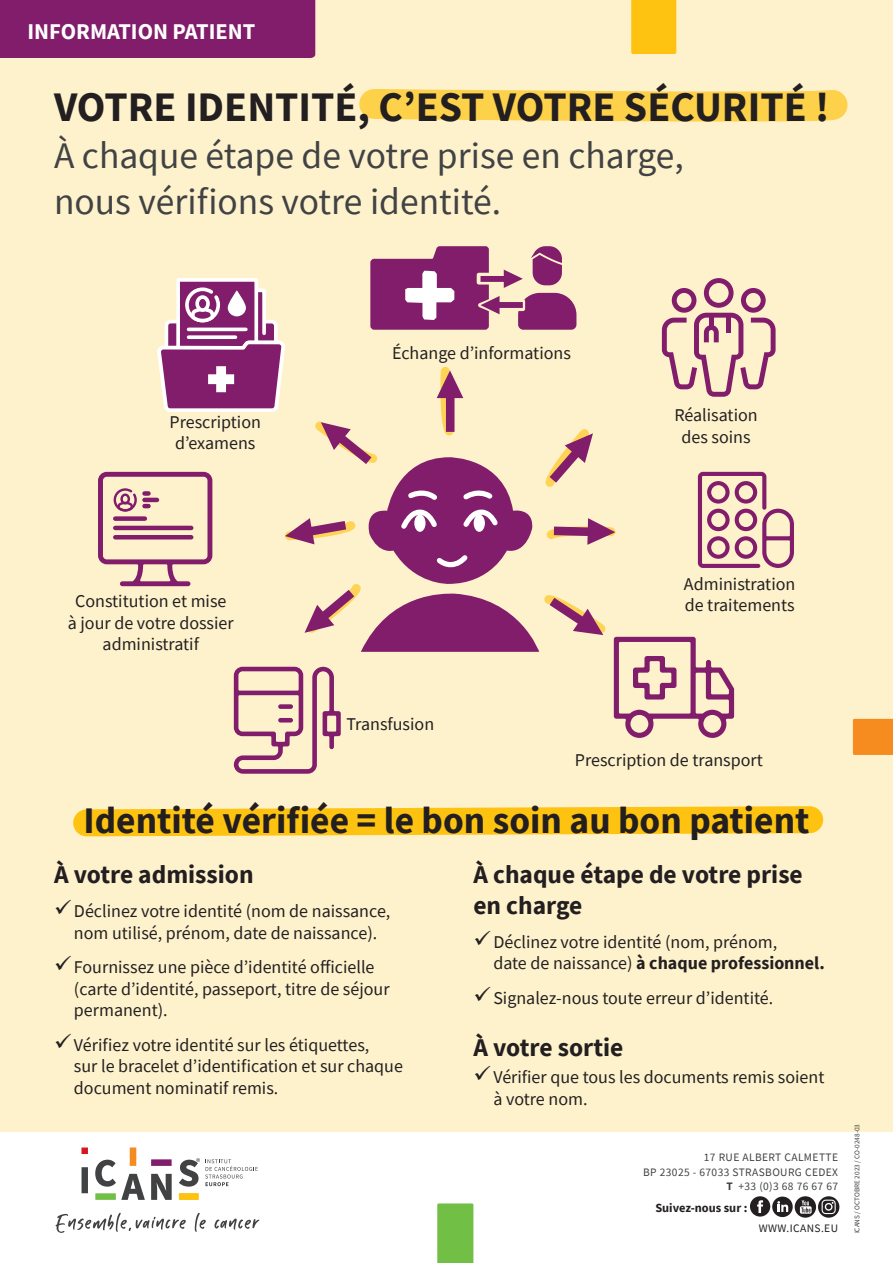
<style>
.page{position:relative;width:893px;height:1263px;background:#fff}
.page>*{position:absolute;margin:0;border:0;box-sizing:border-box;transform-origin:0 0}
.t1{font:700 42px "Source Sans Pro";color:#231f20}
.t2{font:37.5px/46.5px "Source Sans Pro";color:#414243}
.t3{font:700 37.5px "Source Sans Pro";color:#231f20}
.t4{font:700 25.5px/30.6px "Source Sans Pro";color:#231f20}
.t5{font:700 22.5px "Source Sans Pro";color:#fff}
.t6{font:18px/21.6px "Source Sans Pro";color:#231f20}
.t7{font:700 12.45px "Source Sans Pro";color:#231f20}
.t8{font:11.4px/14.2px "Source Sans Pro";letter-spacing:.035em;color:#414243;text-align:right}
.t9{font:11.4px "Source Sans Pro";letter-spacing:.035em;color:#231f20}
.t10{font:7.2px "Source Sans Pro";color:#414243}
.s1{font-weight:700}
</style>
<div class="page">
<div style="left:0;top:0;width:893px;height:1132px;background:#fef2cd"></div>
<div style="left:0;top:0;width:315px;height:58px;background:#811d6b"></div>
<svg style="left:853px;top:719px;width:40px;height:36px"></svg>
<div style="left:631px;top:0;width:45px;height:54px;background:#fec210"></div>
<div style="left:437px;top:1203px;width:36px;height:60px;background:#71bf44"></div>
<svg style="left:56px;top:1213px;width:130px;height:20px"></svg>
<svg style="left:195px;top:1213px;width:11px;height:19px"></svg>
<svg style="left:215px;top:1218px;width:44px;height:11px"></svg>
<svg style="left:151px;top:1174px;width:21px;height:26px"></svg>
<svg style="left:95px;top:1160px;width:50px;height:40px"></svg>
<div style="left:82px;top:1167px;width:6px;height:26px;background:#414243"></div>
<div style="left:81px;top:1147px;width:7px;height:7px;background:#d7171f"></div>
<div style="left:95px;top:1193px;width:21px;height:7px;background:#71bf44"></div>
<div style="left:130px;top:1147px;width:6px;height:19px;background:#f68b1f"></div>
<div style="left:151px;top:1159px;width:21px;height:7px;background:#811d6b"></div>
<div style="left:179px;top:1193px;width:20px;height:7px;background:#fec210"></div>
<svg style="left:179px;top:1158px;width:79px;height:29px"></svg>
<svg style="left:359px;top:89px;width:489px;height:33px;background:#fed458"></svg>
<div style="left:750px;top:1196px;width:20px;height:20px;background:#231f20;border-radius:50%"></div>
<svg style="left:757px;top:1200px;width:6px;height:13px"></svg>
<div style="left:772px;top:1196px;width:21px;height:21px;background:#231f20;border-radius:50%"></div>
<svg style="left:777px;top:1201px;width:11px;height:11px"></svg>
<div style="left:795px;top:1196px;width:21px;height:22px;background:#231f20;border-radius:50%"></div>
<svg style="left:800px;top:1200px;width:12px;height:14px"></svg>
<svg style="left:818px;top:1196px;width:21px;height:22px"></svg>
<svg style="left:822px;top:1199px;width:14px;height:15px"></svg>
<svg style="left:73px;top:806px;width:751px;height:31px;background:#fec829"></svg>
<svg style="left:98px;top:246px;width:696px;height:528px"></svg>
<p class="t5" style="left:28px;top:16px;width:229px">INFORMATION PATIENT</p>
<h1 class="t1" style="left:54px;top:79px;width:777px">VOTRE IDENTITÉ, C’EST VOTRE SÉCURITÉ !</h1>
<h2 class="t2" style="left:54px;top:132px;width:631px">À chaque étape de votre prise en charge, nous vérifions votre identité.</h2>
<p class="t6" style="left:170px;top:411px;width:93px;text-align:center">Prescription d’examens</p>
<p class="t6" style="left:392px;top:342px;width:180px">Échange d’informations</p>
<p class="t6" style="left:674px;top:404px;width:85px;text-align:center">Réalisation des soins</p>
<p class="t6" style="left:68px;top:590px;width:167px;text-align:center">Constitution et mise<br>à jour de votre dossier administratif</p>
<p class="t6" style="left:684px;top:573px;width:113px">Administration de traitements</p>
<p class="t6" style="left:346px;top:714px;width:89px">Transfusion</p>
<p class="t6" style="left:575px;top:749px;width:189px">Prescription de transport</p>
<h2 class="t3" style="left:83px;top:795px;width:727px">Identité vérifiée = le bon soin au bon patient</h2>
<h3 class="t4" style="left:54px;top:859px;width:201px">À votre admission</h3>
<p class="t6" style="left:54px;top:900px;width:338px;text-align:center">✓Déclinez votre identité (nom de naissance, nom utilisé, prénom, date de naissance).</p>
<p class="t6" style="left:74px;top:956px;width:317px;text-indent:-20px">✓Fournissez une pièce d’identité officielle (carte d’identité, passeport, titre de séjour permanent).</p>
<p class="t6" style="left:74px;top:1033px;width:331px;text-indent:-20px">✓Vérifiez votre identité sur les étiquettes,<br>sur le bracelet d’identification et sur chaque document nominatif remis.</p>
<h3 class="t4" style="left:473px;top:859px;width:331px">À chaque étape de votre prise en charge</h3>
<p class="t6" style="left:493px;top:931px;width:333px;text-indent:-20px">✓Déclinez votre identité (nom, prénom,<br>date de naissance) <span class="s1">à chaque professionnel.</span></p>
<p class="t6" style="left:473px;top:987px;width:301px">✓Signalez-nous toute erreur d’identité.</p>
<h3 class="t4" style="left:473px;top:1032px;width:151px">À votre sortie</h3>
<p class="t6" style="left:493px;top:1066px;width:333px;text-indent:-20px">✓Vérifier que tous les documents remis soient à votre nom.</p>
<p class="t8" style="left:643px;top:1150px;width:196px">17 RUE ALBERT CALMETTE<br>BP 23025 - 67033 STRASBOURG CEDEX<br><span class="s1">T</span> +33 (0)3 68 76 67 67</p>
<p class="t7" style="left:655px;top:1199px;width:94px">Suivez-nous sur :</p>
<p class="t9" style="left:759px;top:1220px;width:81px">WWW.ICANS.EU</p>
<p class="t10" style="left:853px;top:1233px;width:111px;rotate:-90deg">ICANS / OCTOBRE 2023 / CO-0248-03</p>
</div>
